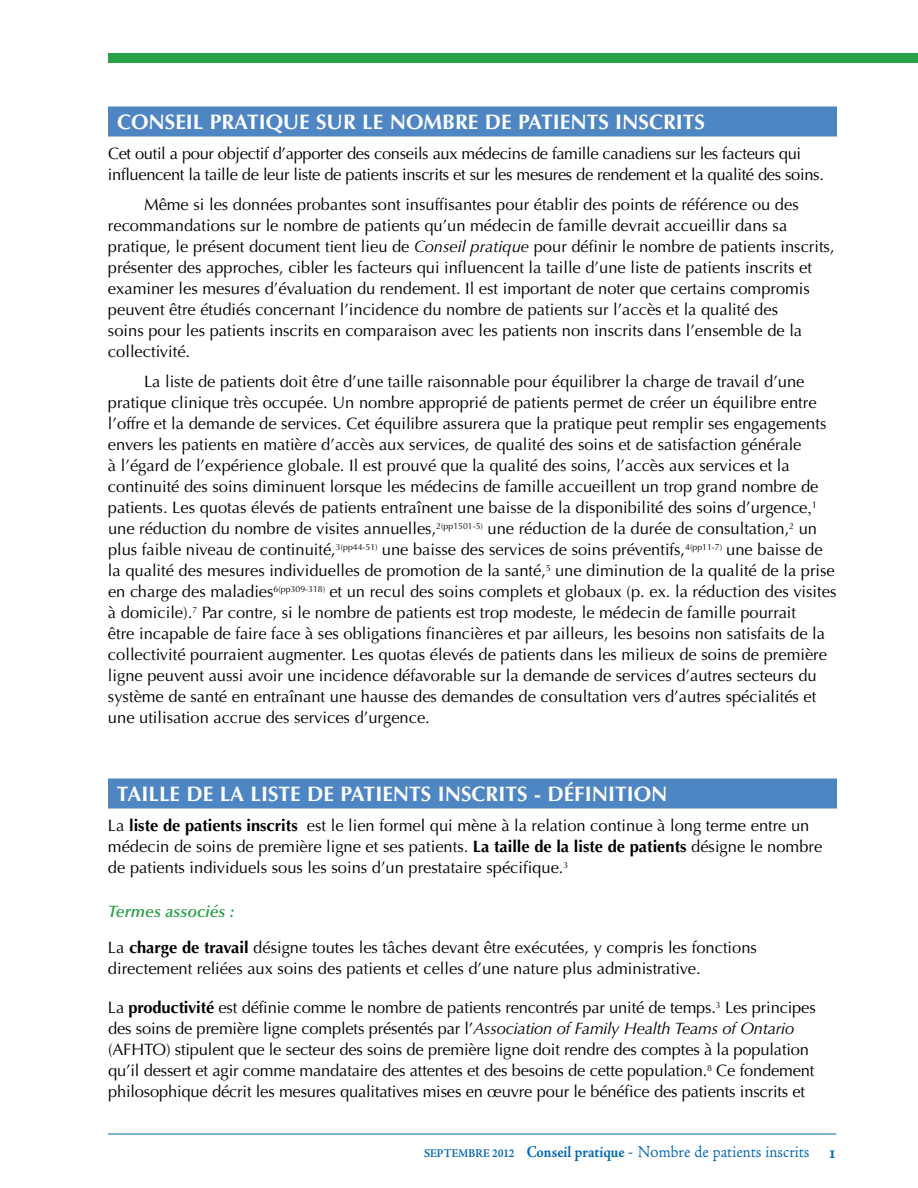
<style>
.page{position:relative;width:918px;height:1188px;background:#fff}
.page>*{position:absolute;margin:0;border:0;box-sizing:border-box;transform-origin:0 0}
.t1{font:700 21px "Optima";color:#fff}
.t2{font:16.5px/21px "Optima";color:#000}
.t3{font:16.5px/21px "Optima";letter-spacing:-.02em;color:#000}
.t4{font:16.5px "Adobe Jenson Pro Lt Capt";color:#0067b1;scale:.9 1}
.s1{font-style:italic}
.s2{font-family:"Times New Roman"}
.s3{font-weight:700}
.s4{font-weight:600;font-style:italic;color:#26a146}
.s5{font-family:"Adobe Jenson Pro";font-weight:700;font-size:12px}
.s6{font-family:"Adobe Jenson Pro";font-weight:700}
.s7{font-family:"Optima"}
.s8{font-family:"Adobe Jenson Pro";font-weight:700;font-size:18px}
</style>
<div class="page">
<hr style="left:108px;top:1134px;width:728px;height:1px;background:#0067b1">
<div style="left:108px;top:54px;width:810px;height:9px;background:#26a146"></div>
<div style="left:108px;top:106px;width:729px;height:30px;background:#4e85c3"></div>
<div style="left:108px;top:778px;width:729px;height:30px;background:#4e85c3"></div>
<p class="t1" style="left:117px;top:110px;width:321px">CONSEIL PRATIQUE SUR LE NOMBRE</p>
<p class="t1" style="left:485px;top:110px;width:222px">DE PATIENTS INSCRITS</p>
<p class="t3" style="left:108px;top:143px;width:717px">Cet outil a pour objectif d’apporter des conseils aux médecins de famille canadiens sur les facteurs qui influencent la taille de leur liste de patients inscrits et sur les mesures de rendement et la qualité des soins.</p>
<p class="t2" style="left:108px;top:194px;width:728px;text-indent:36px">Même si les données probantes sont insuffisantes pour établir des points de référence ou des recommandations sur le nombre de patients qu’un médecin de famille devrait accueillir dans sa pratique, le présent document tient lieu de <span class="s1">Conseil pratique</span> pour définir le nombre de patients inscrits, présenter des approches, cibler les facteurs qui influencent la taille d’une liste de patients inscrits et examiner les mesures d’évaluation du rendement. Il est important de noter que certains compromis peuvent être étudiés concernant l’incidence du nombre de patients sur l’accès et la qualité des<br>soins pour les patients inscrits en comparaison avec les patients non inscrits dans l’ensemble de la collectivité.</p>
<p class="t2" style="left:108px;top:371px;width:730px;text-indent:36px">La liste de patients doit être d’une taille raisonnable pour équilibrer la charge de travail d’une pratique clinique très occupée. Un nombre approprié de patients permet de créer un équilibre entre l’offre et la demande de services. Cet équilibre assurera que la pratique peut remplir ses engagements envers les patients en matière d’accès aux services, de qualité des soins et de satisfaction générale<br>à l’égard de l’expérience globale. Il est prouvé que la qualité des soins, l’accès aux services et la continuité des soins diminuent lorsque les médecins de famille accueillent un trop grand nombre de patients. Les quotas élevés de patients entraînent une baisse de la disponibilité des soins d’urgence<span class="s2">,</span><sup>1 </sup>une réduction du nombre de visites annuelles,<sup>2(pp1501-5)</sup> une réduction de la durée de consultation,<sup>2</sup> un plus faible niveau de continuité,<sup>3(pp44-51)</sup> une baisse des services de soins préventifs,<sup>4(pp11-7)</sup> une baisse de la qualité des mesures individuelles de promotion de la santé,<sup>5</sup> une diminution de la qualité de la prise en charge des maladies<sup>6(pp309-318)</sup> et un recul des soins complets et globaux (p. ex. la réduction des visites à domicile).<sup>7</sup> Par contre, si le nombre de patients est trop modeste, le médecin de famille pourrait<br>être incapable de faire face à ses obligations financières et par ailleurs, les besoins non satisfaits de la collectivité pourraient augmenter. Les quotas élevés de patients dans les milieux de soins de première ligne peuvent aussi avoir une incidence défavorable sur la demande de services d’autres secteurs du système de santé en entraînant une hausse des demandes de consultation vers d’autres spécialités et une utilisation accrue des services d’urgence.</p>
<p class="t1" style="left:117px;top:782px;width:12px">Taill</p>
<p class="t1" style="left:170px;top:782px;width:471px">e de la liste de pati ents INSCRITS - Définition</p>
<p class="t2" style="left:108px;top:815px;width:716px">La <span class="s3">liste de patients inscrits</span> est le lien formel qui mène à la relation continue à long terme entre un médecin de soins de première ligne et ses patients. <span class="s3">La taille de la liste de patients</span> désigne le nombre de patients individuels sous les soins d’un prestataire spécifique.<sup>3</sup></p>
<p class="t2" style="left:108px;top:893px;width:650px;line-height:36px"><span class="s4">Termes associés :<br></span>La <span class="s3">charge de travail</span> désigne toutes les tâches devant être exécutées, y compris les fonctions</p>
<p class="t2" style="left:108px;top:958px;width:594px">directement reliées aux soins des patients et celles d’une nature plus administrative.</p>
<p class="t2" style="left:108px;top:997px;width:709px">La <span class="s3">productivité</span> est définie comme le nombre de patients rencontrés par unité de temps.<sup>3</sup> Les principes des soins de première ligne complets présentés par l’<span class="s1">Association of Family Health Teams of Ontario </span>(AFHTO) stipulent que le secteur des soins de première ligne doit rendre des comptes à la population qu’il dessert et agir comme mandataire des attentes et des besoins de cette population.<sup>8</sup> Ce fondement philosophique décrit les mesures qualitatives mises en œuvre pour le bénéfice des patients inscrits et</p>
<p class="t4" style="left:424px;top:1142px;width:460px"><span class="s5">SEPTEMBre 2012</span> <span class="s6">Conseil pratique</span> <span class="s7">-</span> Nombre de patients inscrits <span class="s8">1</span></p>
</div>
